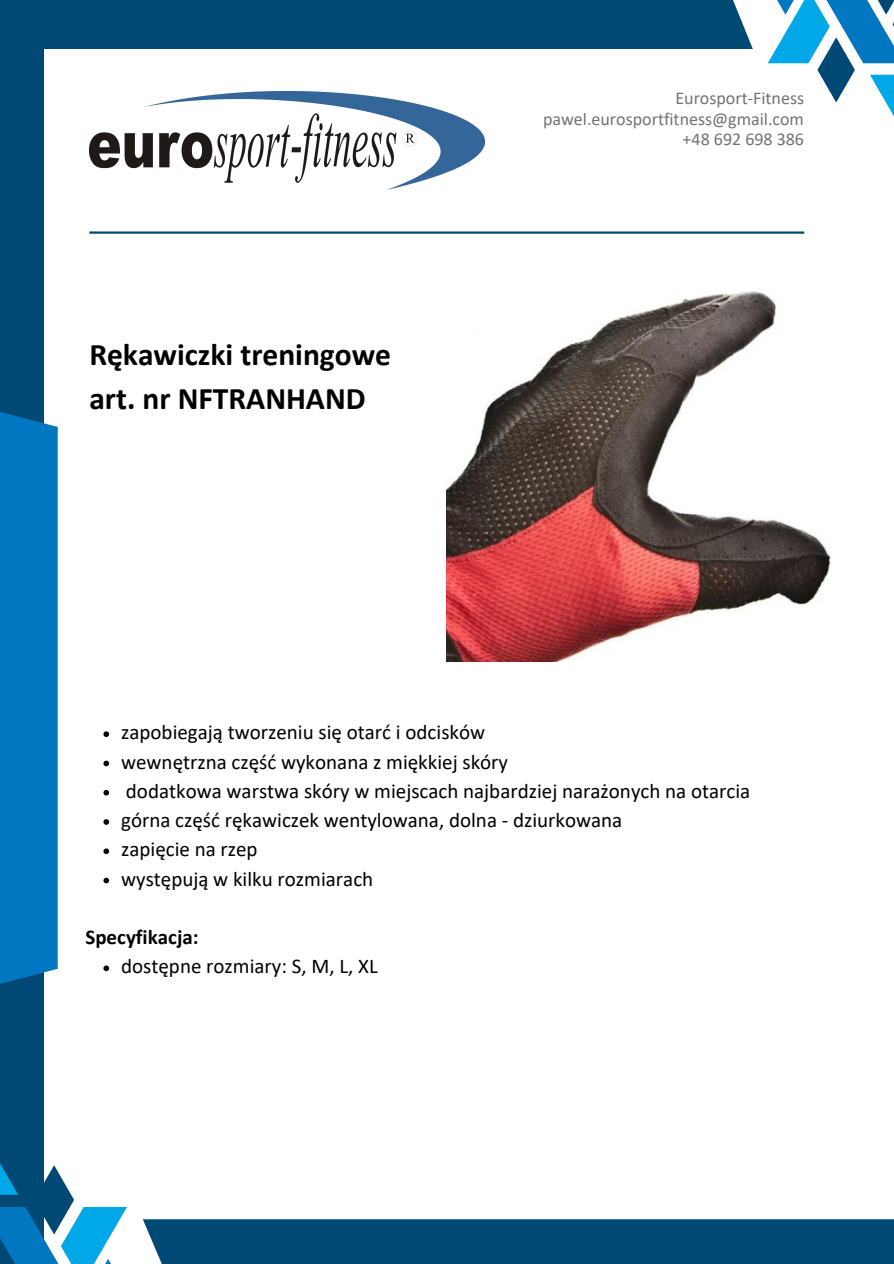
<style>
.page{position:relative;width:894px;height:1264px;background:#fff}
.page>*{position:absolute;margin:0;border:0;box-sizing:border-box;transform-origin:0 0}
.t1{font:700 31.5px "Calibri";color:#000}
.t2{font:21px "Calibri";color:#000}
.t3{font:700 21px "Calibri";color:#000}
.t4{font:18px "Calibri";color:#737373}
</style>
<div class="page">
<svg style="left:767px;top:0;width:126px;height:115px"></svg>
<div style="left:0;top:40px;width:44px;height:1223px;background:#014975"></div>
<svg style="left:0;top:1163px;width:127px;height:100px"></svg>
<hr style="left:89px;top:231px;width:715px;height:3px;background:#014975">
<div style="left:0;top:0;width:752px;height:49px;background:#014975"></div>
<div style="left:143px;top:1219px;width:750px;height:44px;background:#014975"></div>
<div style="left:0;top:404px;width:58px;height:587px;background:#0077c0"></div>
<img style="left:89px;top:91px;width:395px;height:98px">
<img style="left:446px;top:291px;width:385px;height:370px">
<svg style="left:103px;top:731px;width:6px;height:6px"></svg>
<svg style="left:103px;top:760px;width:6px;height:6px"></svg>
<svg style="left:103px;top:790px;width:6px;height:5px"></svg>
<svg style="left:103px;top:819px;width:6px;height:5px"></svg>
<svg style="left:103px;top:848px;width:6px;height:6px"></svg>
<svg style="left:103px;top:877px;width:6px;height:6px"></svg>
<svg style="left:103px;top:965px;width:6px;height:6px"></svg>
<p class="t1" style="left:89px;top:341px;width:303px">Rękawiczki treningowe</p>
<p class="t1" style="left:89px;top:385px;width:278px">art. nr NFTRANHAND</p>
<p class="t4" style="left:675px;top:91px;width:130px">Eurosport-Fitness</p>
<p class="t4" style="left:543px;top:111px;width:262px">pawel.eurosportfitness@gmail.com</p>
<p class="t4" style="left:682px;top:132px;width:123px">+48 692 698 386</p>
<p class="t2" style="left:121px;top:723px;width:365px">zapobiegają tworzeniu się otarć i odcisków</p>
<p class="t2" style="left:121px;top:752px;width:388px">wewnętrzna część wykonana z miękkiej skóry</p>
<p class="t2" style="left:126px;top:782px;width:625px">dodatkowa warstwa skóry w miejscach najbardziej narażonych na otarcia</p>
<p class="t2" style="left:121px;top:811px;width:502px">górna część rękawiczek wentylowana, dolna - dziurkowana</p>
<p class="t2" style="left:121px;top:840px;width:138px">zapięcie na rzep</p>
<p class="t2" style="left:121px;top:869px;width:253px">występują w kilku rozmiarach</p>
<p class="t3" style="left:85px;top:928px;width:114px">Specyfikacja:</p>
<p class="t2" style="left:121px;top:957px;width:258px">dostępne rozmiary: S, M, L, XL</p>
</div>
